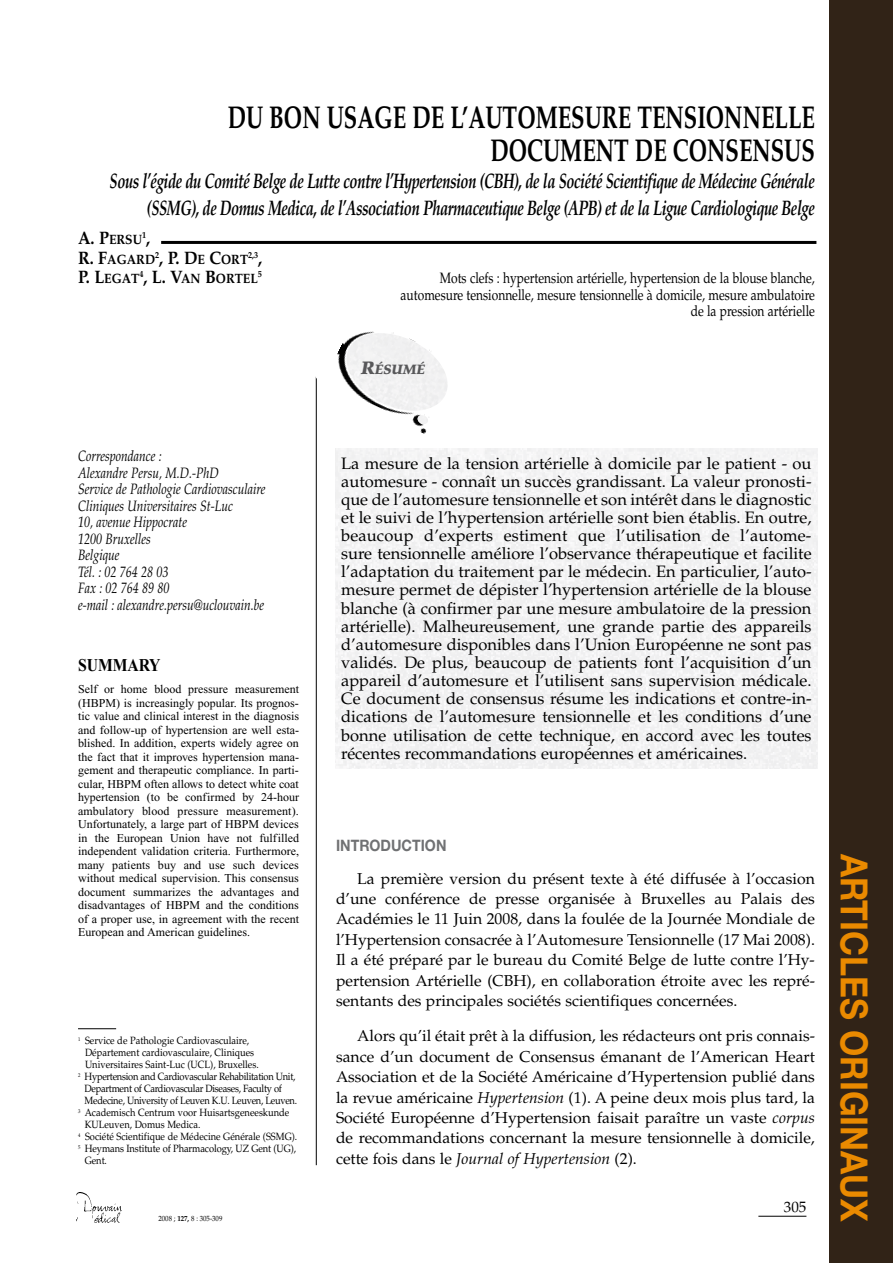
<style>
.page{position:relative;width:893px;height:1263px;background:#fff}
.page>*{position:absolute;margin:0;border:0;box-sizing:border-box;transform-origin:0 0}
.t1{font:700 37.5px "Helvetica Neue";color:#ea8a00;scale:.9 1}
.t2{font:700 31.5px/33px "Palatino LT Std";color:#000;text-align:right;scale:.7 1}
.t3{font:italic 700 21px/27px "Palatino LT Std";letter-spacing:-.03em;color:#000;text-align:right;scale:.7 1}
.t4{font:700 18px/19.5px "Palatino LT Std";color:#000;scale:.9 1}
.t5{font:700 18px "Times New Roman";color:#000;scale:.87 1}
.t6{font:16.5px/18.1px "Palatino LT Std";color:#000;text-align:justify}
.t7{font:15.75px/20.4px "Palatino LT Std";color:#000;text-align:justify}
.t8{font:700 15.75px "Helvetica Neue";color:#707173;scale:.9 1}
.t9{font:italic 15px/16.5px "Palatino LT Std";color:#000;scale:.8 1}
.t10{font:15px/16.5px "Palatino LT Std";color:#000;text-align:right;scale:.8 1}
.t11{font:15px "Palatino LT Std";color:#000}
.t12{font:700 13.5px "Palatino LT Std";color:#000;scale:.9 1}
.t13{font:italic 900 13.5px "Palatino LT Std";color:#58585a}
.t14{font:12px/13.5px "Times New Roman";color:#000;text-align:justify}
.t15{font:10.5px "Palatino LT Std";color:#000;scale:.89 1}
.t16{font:10.5px "Palatino LT Std";letter-spacing:-.03em;color:#000;scale:.89 1}
.t17{font:7.5px "Palatino LT Std";color:#000;scale:.9 1}
.s1{font-size:13.5px}
.s2{font-size:18px}
.s3{font-weight:700}
.s4{font-style:italic}
</style>
<div class="page">
<img style="left:77px;top:1193px;width:44px;height:30px">
<hr style="left:758px;top:1216px;width:48px;height:1px;background:#000">
<hr style="left:316px;top:334px;width:1px;height:831px;background:#000">
<svg style="left:315px;top:331px;width:133px;height:117px"></svg>
<hr style="left:161px;top:241px;width:655px;height:3px;background:#000">
<hr style="left:78px;top:1028px;width:38px;height:1px;background:#000">
<div style="left:829px;top:0;width:64px;height:1263px;background:#312317"></div>
<h2 class="t2" style="left:228px;top:101px;width:840px">DU BON USAGE DE L’AUTOMESURE TENSIONNELLE<br>DOCUMENT DE CONSENSUS</h2>
<p class="t3" style="left:110px;top:168px;width:1009px">Sous l’égide du Comité Belge de Lutte contre l’Hypertension (CBH), de la Société Scientifique de Médecine Générale (SSMG), de Domus Medica, de l’Association Pharmaceutique Belge (APB) et de la Ligue Cardiologique Belge</p>
<p class="t4" style="left:78px;top:229px;width:206px">A. P<span class="s1">ERSU</span><sup>1</sup>,<br>R. F<span class="s1">AGARD</span><sup>2</sup>, P. D<span class="s1">E</span> C<span class="s1">ORT</span><sup>2,3</sup>,</p>
<p class="t12" style="left:78px;top:271px;width:206px"><span class="s2">P. L</span>EGAT<sup>4</sup><span class="s2">, L. V</span>AN <span class="s2">B</span>ORTEL<sup>5</sup></p>
<p class="t10" style="left:401px;top:270px;width:519px">Mots clefs : hypertension artérielle, hypertension de la blouse blanche, automesure tensionnelle, mesure tensionnelle à domicile, mesure ambulatoire de la pression artérielle</p>
<p class="t13" style="left:361px;top:362px;width:66px"><span class="s2">R</span>ÉSUMÉ</p>
<p class="t9" style="left:78px;top:448px;width:236px">Correspondance :<br>Alexandre Persu, M.D.-PhD<br>Service de Pathologie Cardiovasculaire<br>Cliniques Universitaires St-Luc<br>10, avenue Hippocrate<br>1200 Bruxelles<br>Belgique<br>Tél. : 02 764 28 03<br>Fax : 02 764 89 80<br>e-mail : alexandre.persu@uclouvain.be</p>
<p class="t5" style="left:78px;top:655px;width:96px">SUMMARY</p>
<p class="t14" style="left:78px;top:682px;width:222px">Self or home blood pressure measurement (HBPM) is increasingly popular. Its prognos&shy;tic value and clinical interest in the diagnosis and follow-up of hypertension are well esta&shy;blished. In addition, experts widely agree on the fact that it improves hypertension mana&shy;gement and therapeutic compliance. In parti&shy;cular, HBPM often allows to detect white coat hypertension (to be confirmed by 24-hour ambulatory blood pressure measurement).<br>Unfortunately, a large part of HBPM devices in the European Union have not fulfilled independent validation criteria. Furthermore, many patients buy and use such devices without medical supervision. This consensus document summarizes the advantages and disadvantages of HBPM and the conditions of a proper use, in agreement with the recent European and American guidelines.</p>
<p class="t15" style="left:78px;top:1034px;width:194px"><sup>1</sup> Service de Pathologie Cardiovasculaire,</p>
<p class="t15" style="left:85px;top:1046px;width:192px">Département cardiovasculaire, Cliniques</p>
<p class="t15" style="left:85px;top:1058px;width:197px">Universitaires Saint-Luc (UCL), Bruxelles.</p>
<p class="t16" style="left:78px;top:1070px;width:246px"><sup>2</sup> Hypertension and Cardiovascular Rehabilitation Unit,</p>
<p class="t16" style="left:85px;top:1082px;width:223px">Department of Cardiovascular Diseases, Faculty of</p>
<p class="t16" style="left:85px;top:1094px;width:240px">Medecine, University of Leuven K.U. Leuven, Leuven.</p>
<p class="t15" style="left:78px;top:1106px;width:239px"><sup>3</sup> Academisch Centrum voor Huisartsgeneeskunde</p>
<p class="t15" style="left:85px;top:1118px;width:131px">KULeuven, Domus Medica.</p>
<p class="t15" style="left:78px;top:1130px;width:248px"><sup>4</sup> Société Scientifique de Médecine Générale (SSMG).</p>
<p class="t15" style="left:78px;top:1142px;width:247px"><sup>5</sup> Heymans Institute of Pharmacology, UZ Gent (UG),</p>
<p class="t15" style="left:85px;top:1154px;width:26px">Gent.</p>
<p class="t17" style="left:159px;top:1214px;width:72px">2008 ; <span class="s3">127,</span> 8 : 305-309</p>
<p class="t6" style="left:341px;top:454px;width:472px">La mesure de la tension artérielle à domicile par le patient - ou automesure - connaît un succès grandissant. La valeur pronosti&shy;que de l’automesure tensionnelle et son intérêt dans le diagnostic et le suivi de l’hypertension artérielle sont bien établis. En outre, beaucoup d’experts estiment que l’utilisation de l’autome&shy;sure tensionnelle améliore l’observance thérapeutique et facilite l’adaptation du traitement par le médecin. En particulier, l’auto&shy;mesure permet de dépister l’hypertension artérielle de la blouse blanche (à confirmer par une mesure ambulatoire de la pression artérielle). Malheureusement, une grande partie des appareils d’automesure disponibles dans l’Union Européenne ne sont pas validés. De plus, beaucoup de patients font l’acquisition d’un appareil d’automesure et l’utilisent sans supervision médicale.<br>Ce document de consensus résume les indications et contre-in&shy;dications de l’automesure tensionnelle et les conditions d’une bonne utilisation de cette technique, en accord avec les toutes récentes recommandations européennes et américaines.</p>
<p class="t8" style="left:336px;top:835px;width:124px">INTRODUCTION</p>
<p class="t7" style="left:336px;top:868px;width:480px;text-indent:21px">La première version du présent texte à été diffusée à l’occasion d’une conférence de presse organisée à Bruxelles au Palais des Académies le 11 Juin 2008, dans la foulée de la Journée Mondiale de l’Hypertension consacrée à l’Automesure Tensionnelle (17 Mai 2008).<br>Il a été préparé par le bureau du Comité Belge de lutte contre l’Hy&shy;pertension Artérielle (CBH), en collaboration étroite avec les repré&shy;sentants des principales sociétés scientifiques concernées.</p>
<p class="t7" style="left:336px;top:1026px;width:480px;text-indent:21px">Alors qu’il était prêt à la diffusion, les rédacteurs ont pris connais&shy;sance d’un document de Consensus émanant de l’American Heart Association et de la Société Américaine d’Hypertension publié dans la revue américaine <span class="s4">Hypertension</span> (1). A peine deux mois plus tard, la Société Européenne d’Hypertension faisait paraître un vaste <span class="s4">corpus </span>de recommandations concernant la mesure tensionnelle à domicile, cette fois dans le <span class="s4">Journal of Hypertension</span> (2).</p>
<p class="t11" style="left:784px;top:1198px;width:24px">305</p>
<h1 class="t1" style="left:877px;top:853px;width:411px;rotate:90deg">ARTICLES ORIGINAUX</h1>
</div>
